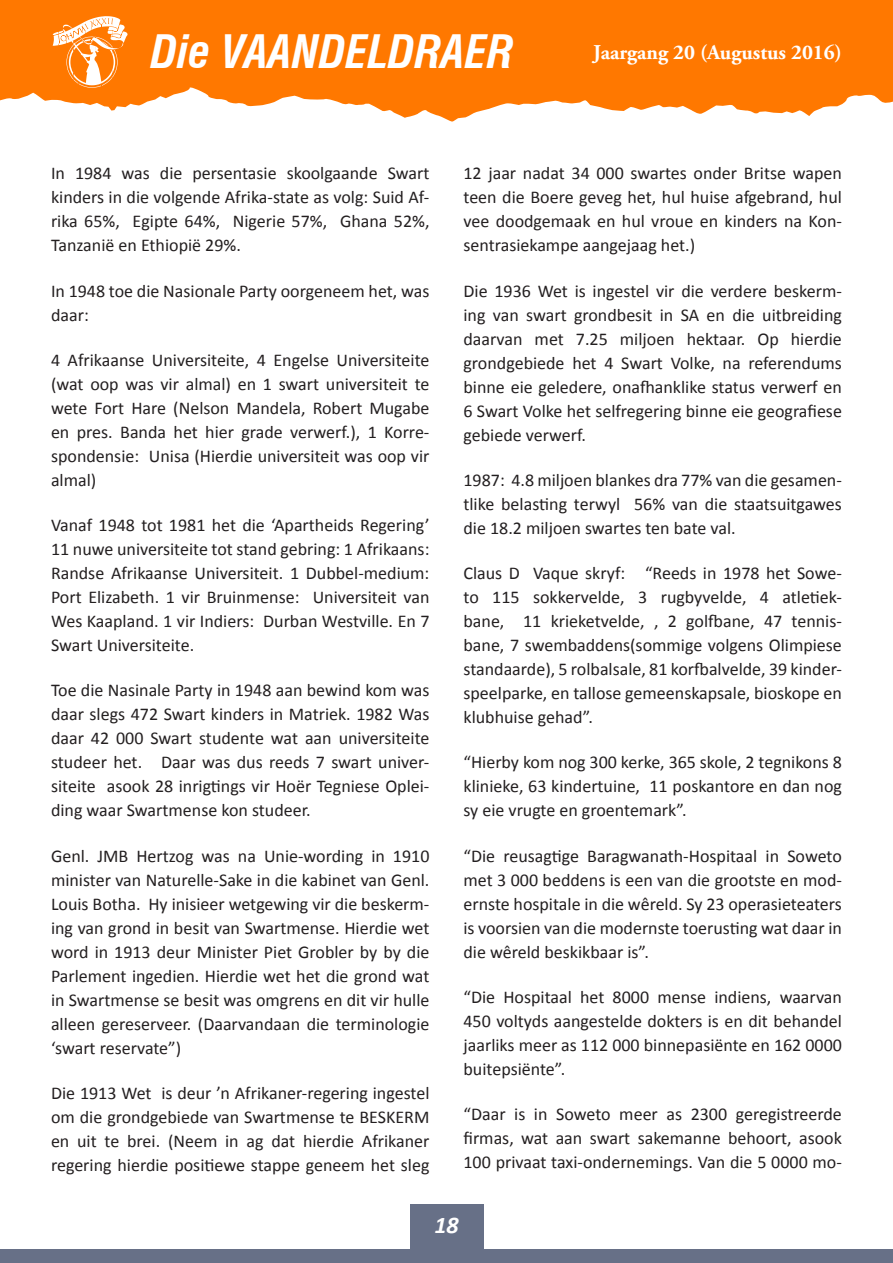
<style>
.page{position:relative;width:893px;height:1263px;background:#fff}
.page>*{position:absolute;margin:0;border:0;box-sizing:border-box;transform-origin:0 0}
.t1{font:italic 700 condensed 45px "Swiss 721 BT";color:#fff}
.t2{font:italic 700 24px "Calibri";color:#fff}
.t3{font:700 21px "Adobe Garamond Pro";color:#fff}
.body{font:18px/24px "Calibri";color:#231f20;text-align:justify}
</style>
<div class="page">
<div style="left:410px;top:1204px;width:73px;height:46px;background:#677087"></div>
<div style="left:0;top:0;width:893px;height:124px;background:#ff7800"></div>
<div style="left:0;top:1250px;width:893px;height:13px;background:#677087"></div>
<svg style="left:0;top:16px;width:893px;height:108px"></svg>
<h1 class="t1" style="left:151px;top:25px;width:364px">Die VAANDELDRAER</h1>
<p class="t3" style="left:593px;top:40px;width:250px">Jaargang 20 (Augustus 2016)</p>
<p class="body" style="left:51px;top:161px;width:380px">In 1984 was die persentasie skoolgaande Swart kinders in die volgende Afrika-state as volg: Suid Af&shy;rika 65%, Egipte 64%, Nigerie 57%, Ghana 52%, Tanzanië en Ethiopië 29%.</p>
<p class="body" style="left:51px;top:279px;width:380px">In 1948 toe die Nasionale Party oorgeneem het, was daar:</p>
<p class="body" style="left:51px;top:348px;width:380px">4 Afrikaanse Universiteite, 4 Engelse Universiteite (wat oop was vir almal) en 1 swart universiteit te wete Fort Hare (Nelson Mandela, Robert Mugabe en pres. Banda het hier grade verwerf.), 1 Korre&shy;spondensie: Unisa (Hierdie universiteit was oop vir almal)</p>
<p class="body" style="left:51px;top:513px;width:380px">Vanaf 1948 tot 1981 het die ‘Apartheids Regering’ 11 nuwe universiteite tot stand gebring: 1 Afrikaans:<br>Randse Afrikaanse Universiteit. 1 Dubbel-medium:<br>Port Elizabeth. 1 vir Bruinmense: Universiteit van Wes Kaapland. 1 vir Indiers: Durban Westville. En 7<br>Swart Universiteite.</p>
<p class="body" style="left:51px;top:678px;width:380px">Toe die Nasinale Party in 1948 aan bewind kom was daar slegs 472 Swart kinders in Matriek. 1982 Was daar 42 000 Swart studente wat aan universiteite studeer het. Daar was dus reeds 7 swart univer&shy;siteite asook 28 inrigtings vir Hoër Tegniese Oplei&shy;ding waar Swartmense kon studeer.</p>
<p class="body" style="left:51px;top:844px;width:380px">Genl. JMB Hertzog was na Unie-wording in 1910 minister van Naturelle-Sake in die kabinet van Genl.<br>Louis Botha. Hy inisieer wetgewing vir die beskerm&shy;ing van grond in besit van Swartmense. Hierdie wet word in 1913 deur Minister Piet Grobler by by die Parlement ingedien. Hierdie wet het die grond wat in Swartmense se besit was omgrens en dit vir hulle alleen gereserveer. (Daarvandaan die terminologie ‘swart reservate”)</p>
<p class="body" style="left:51px;top:1081px;width:380px">Die 1913 Wet is deur ’n Afrikaner-regering ingestel om die grondgebiede van Swartmense te BESKERM en uit te brei. (Neem in ag dat hierdie Afrikaner regering hierdie positiewe stappe geneem het sleg</p>
<p class="body" style="left:463px;top:161px;width:380px">12 jaar nadat 34 000 swartes onder Britse wapen teen die Boere geveg het, hul huise afgebrand, hul vee doodgemaak en hul vroue en kinders na Kon&shy;sentrasiekampe aangejaag het.)</p>
<p class="body" style="left:463px;top:279px;width:380px">Die 1936 Wet is ingestel vir die verdere beskerm&shy;ing van swart grondbesit in SA en die uitbreiding daarvan met 7.25 miljoen hektaar. Op hierdie grondgebiede het 4 Swart Volke, na referendums binne eie geledere, onafhanklike status verwerf en 6 Swart Volke het selfregering binne eie geografiese gebiede verwerf.</p>
<p class="body" style="left:463px;top:468px;width:380px">1987: 4.8 miljoen blankes dra 77% van die gesamen&shy;tlike belasting terwyl 56% van die staatsuitgawes die 18.2 miljoen swartes ten bate val.</p>
<p class="body" style="left:463px;top:561px;width:380px">Claus D Vaque skryf: “Reeds in 1978 het Sowe&shy;to 115 sokkervelde, 3 rugbyvelde, 4 atletiek&shy;bane, 11 krieketvelde, , 2 golfbane, 47 tennis&shy;bane, 7 swembaddens(sommige volgens Olimpiese standaarde), 5 rolbalsale, 81 korfbalvelde, 39 kinder&shy;speelparke, en tallose gemeenskapsale, bioskope en klubhuise gehad”.</p>
<p class="body" style="left:463px;top:750px;width:380px">“Hierby kom nog 300 kerke, 365 skole, 2 tegnikons 8 klinieke, 63 kindertuine, 11 poskantore en dan nog sy eie vrugte en groentemark”.</p>
<p class="body" style="left:463px;top:844px;width:380px">“Die reusagtige Baragwanath-Hospitaal in Soweto met 3 000 beddens is een van die grootste en mod&shy;ernste hospitale in die wêreld. Sy 23 operasieteaters is voorsien van die modernste toerusting wat daar in die wêreld beskikbaar is”.</p>
<p class="body" style="left:463px;top:985px;width:380px">“Die Hospitaal het 8000 mense indiens, waarvan 450 voltyds aangestelde dokters is en dit behandel jaarliks meer as 112 000 binnepasiënte en 162 0000 buitepsiënte”.</p>
<p class="body" style="left:463px;top:1102px;width:380px">“Daar is in Soweto meer as 2300 geregistreerde firmas, wat aan swart sakemanne behoort, asook 100 privaat taxi-ondernemings. Van die 5 0000 mo-</p>
<h2 class="t2" style="left:434px;top:1210px;width:26px">18</h2>
</div>
